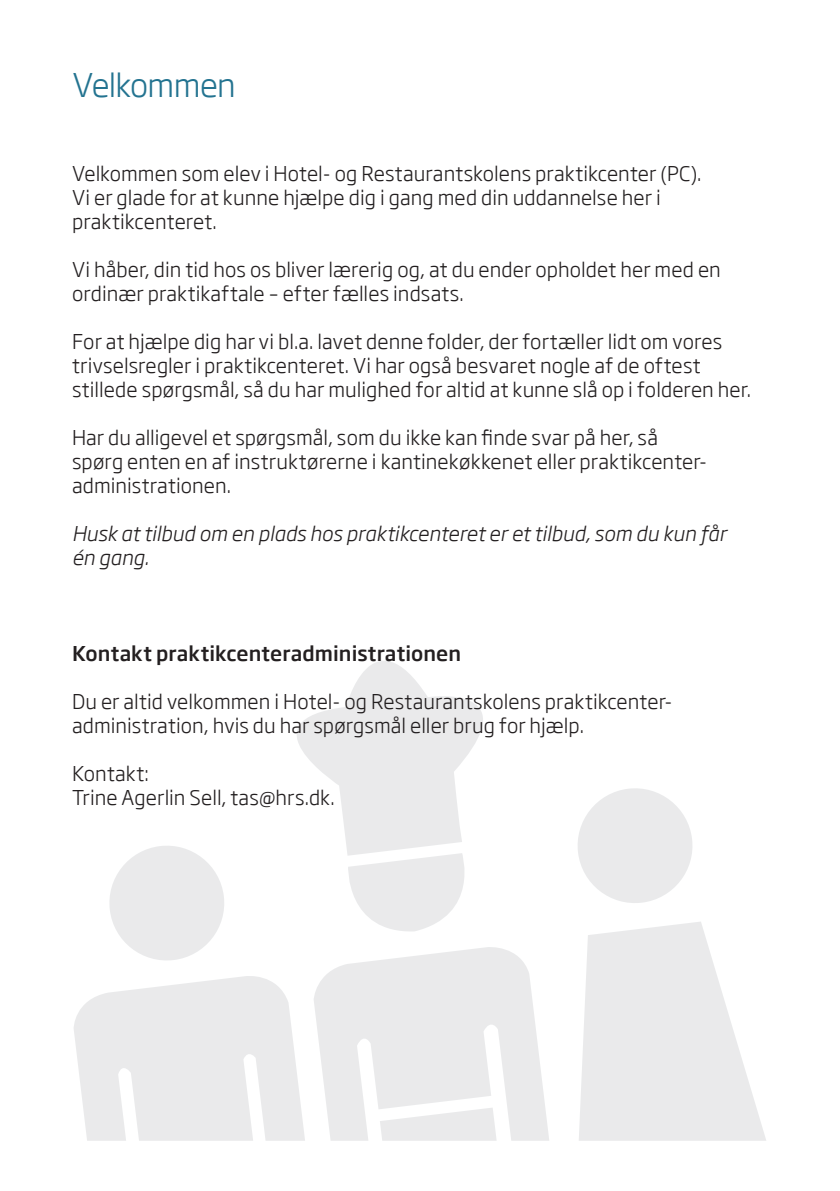
<style>
.page{position:relative;width:840px;height:1191px;background:#fff}
.page>*{position:absolute;margin:0;border:0;box-sizing:border-box;transform-origin:0 0}
.t1{font:300 32px "Soho Gothic Std";letter-spacing:-.02em;color:#237390}
.t2{font:300 20px/24px "Soho Gothic Std";letter-spacing:.005em;color:#231f20}
.t3{font:italic 300 20px/24px "Soho Gothic Std";letter-spacing:.005em;color:#231f20}
.t4{font:500 20px "Soho Gothic Std";letter-spacing:.005em;color:#231f20}
</style>
<div class="page">
<svg style="left:74px;top:661px;width:692px;height:479px"></svg>
<p class="t1" style="left:72px;top:65px;width:165px">Velkommen</p>
<p class="t2" style="left:72px;top:162px;width:630px">Velkommen som elev i Hotel- og Restaurantskolens praktikcenter (PC).<br>Vi er glade for at kunne hjælpe dig i gang med din uddannelse her i praktikcenteret.</p>
<p class="t2" style="left:72px;top:258px;width:650px">Vi håber, din tid hos os bliver lærerig og, at du ender opholdet her med en ordinær praktikaftale – efter fælles indsats.</p>
<p class="t2" style="left:72px;top:330px;width:680px">For at hjælpe dig har vi bl.a. lavet denne folder, der fortæller lidt om vores trivselsregler i praktikcenteret. Vi har også besvaret nogle af de oftest stillede spørgsmål, så du har mulighed for altid at kunne slå op i folderen her.</p>
<p class="t2" style="left:72px;top:426px;width:633px">Har du alligevel et spørgsmål, som du ikke kan finde svar på her, så spørg enten en af instruktørerne i kantinekøkkenet eller praktikcenter&shy;administrationen.</p>
<p class="t3" style="left:72px;top:522px;width:655px">Husk at tilbud om en plads hos praktikcenteret er et tilbud, som du kun får én gang.</p>
<p class="t4" style="left:72px;top:641px;width:390px">Kontakt praktikcenteradministrationen</p>
<p class="t2" style="left:72px;top:690px;width:598px">Du er altid velkommen i Hotel- og Restaurantskolens praktikcenter&shy;administration, hvis du har spørgsmål eller brug for hjælp.</p>
<p class="t2" style="left:72px;top:762px;width:78px">Kontakt:</p>
<p class="t2" style="left:72px;top:786px;width:264px">Trine Agerlin Sell, tas@hrs.dk.</p>
</div>
